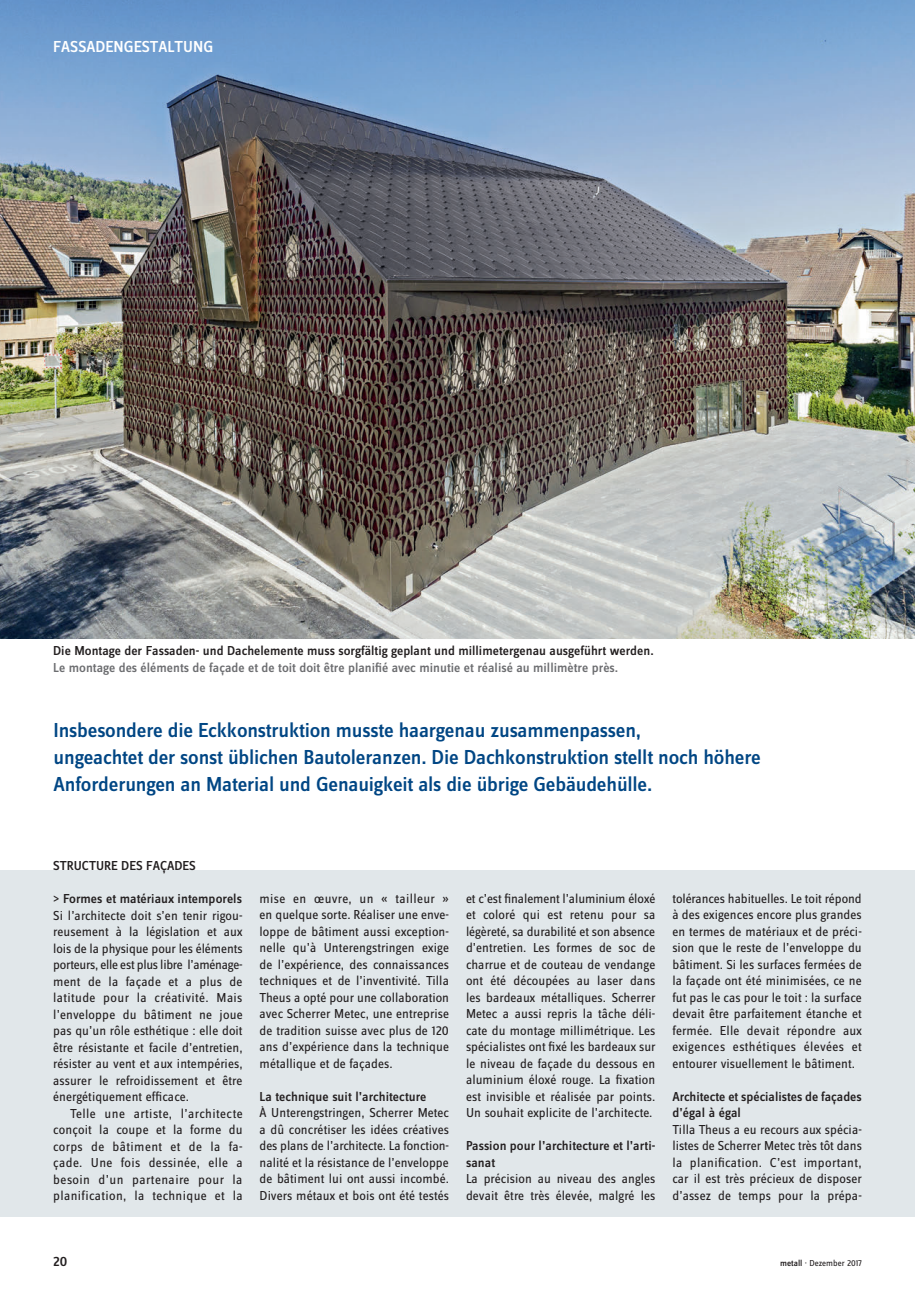
<style>
.page{position:relative;width:915px;height:1293px;background:#fff}
.page>*{position:absolute;margin:0;border:0;box-sizing:border-box;transform-origin:0 0}
.DE_Grundtext_o_EZ{font:500 21px "Zine Sans Dis";letter-spacing:-.01em;color:#004684}
.DE_rubrik_11{font:500 16.5px "Zine Sans Dis";color:#fff}
.t1{font:500 14.25px "Zine Sans Dis";color:#231f20}
.FR_Grundtext_ohne_EZ{font:13.5px/16.5px "Zine Sans Dis";letter-spacing:.005em;color:#231f20;text-align:justify}
.FR_Grundtext_ohne_EZ-2{font:500 13.5px/16.5px "Zine Sans Dis";letter-spacing:.005em;color:#231f20}
.DE_Legende_9__medium{font:500 13.5px "Zine Sans Dis";color:#231f20}
.DE_Legende_9__medium-2{font:500 13.5px "Zine Sans Dis";color:#6c6d70}
.FR_rubrik_9__med{font:500 13.5px "Zine Sans Dis";color:#231f20}
.t2{font:9px "Zine Sans Dis";color:#231f20}
.s1{font-weight:400}
.s2{font-weight:500}
</style>
<div class="page">
<div style="left:0;top:870px;width:914px;height:346px;background:#e1e7ea"></div>
<img style="left:0;top:0;width:914px;height:639px">
<p class="DE_rubrik_11" style="left:53px;top:39px;width:162px">FASSADENGESTALTUNG</p>
<p class="DE_Legende_9__medium" style="left:53px;top:644px;width:602px">Die Montage der Fassaden- und Dachelemente muss sorgfältig geplant und millimetergenau ausgeführt werden.</p>
<p class="DE_Legende_9__medium-2" style="left:53px;top:661px;width:566px">Le montage des éléments de façade et de toit doit être planifié avec minutie et réalisé au millimètre près.</p>
<p class="DE_Grundtext_o_EZ" style="left:54px;top:719px;width:588px">Insbesondere die Eckkonstruktion musste haargenau zusammenpassen,</p>
<p class="DE_Grundtext_o_EZ" style="left:54px;top:746px;width:708px">ungeachtet der sonst üblichen Bautoleranzen. Die Dachkonstruktion stellt noch höhere</p>
<p class="DE_Grundtext_o_EZ" style="left:54px;top:773px;width:600px">Anforderungen an Material und Genauigkeit als die übrige Gebäudehülle.</p>
<p class="FR_rubrik_9__med" style="left:53px;top:859px;width:144px">STRUCTURE DES FAÇADES</p>
<p class="FR_Grundtext_ohne_EZ-2" style="left:53px;top:891px;width:190px"><span class="s1">&gt;</span> Formes et matériaux intemporels</p>
<p class="FR_Grundtext_ohne_EZ" style="left:53px;top:907px;width:191px">Si l’architecte doit s’en tenir rigou&shy;reusement à la législation et aux lois de la physique pour les éléments porteurs, elle est plus libre l’aménage&shy;ment de la façade et a plus de latitude pour la créativité. Mais l’enveloppe du bâtiment ne joue pas qu’un rôle esthétique : elle doit être résistante et facile d’entretien, résister au vent et aux intempéries, assurer le refroidissement et être énergétiquement efficace.</p>
<p class="FR_Grundtext_ohne_EZ" style="left:53px;top:1105px;width:191px;text-indent:17px">Telle une artiste, l’architecte conçoit la coupe et la forme du corps de bâtiment et de la fa&shy;çade. Une fois dessinée, elle a besoin d’un partenaire pour la planification, la technique et la</p>
<p class="FR_Grundtext_ohne_EZ" style="left:259px;top:891px;width:191px">mise en œuvre, un « tailleur » en quelque sorte. Réaliser une enve&shy;loppe de bâtiment aussi exception&shy;nelle qu’à Unterengstringen exige de l’expérience, des connaissances techniques et de l’inventivité. Tilla Theus a opté pour une collaboration avec Scherrer Metec, une entreprise de tradition suisse avec plus de 120 ans d’expérience dans la technique métallique et de façades.</p>
<p class="FR_Grundtext_ohne_EZ-2" style="left:259px;top:1089px;width:168px">La technique suit l’architecture</p>
<p class="FR_Grundtext_ohne_EZ" style="left:259px;top:1105px;width:191px">À Unterengstringen, Scherrer Metec a dû concrétiser les idées créatives des plans de l’architecte. La fonction&shy;nalité et la résistance de l’enveloppe de bâtiment lui ont aussi incombé.<br>Divers métaux et bois ont été testés</p>
<p class="FR_Grundtext_ohne_EZ" style="left:466px;top:891px;width:191px">et c’est finalement l’aluminium éloxé et coloré qui est retenu pour sa légèreté, sa durabilité et son absence d’entretien. Les formes de soc de charrue et de couteau de vendange ont été découpées au laser dans les bardeaux métalliques. Scherrer Metec a aussi repris la tâche déli&shy;cate du montage millimétrique. Les spécialistes ont fixé les bardeaux sur le niveau de façade du dessous en aluminium éloxé rouge. La fixation est invisible et réalisée par points.<br>Un souhait explicite de l’architecte.</p>
<p class="FR_Grundtext_ohne_EZ-2" style="left:466px;top:1138px;width:191px">Passion pour l’architecture et l’arti&shy;sanat</p>
<p class="FR_Grundtext_ohne_EZ" style="left:466px;top:1171px;width:191px">La précision au niveau des angles devait être très élevée, malgré les</p>
<p class="FR_Grundtext_ohne_EZ" style="left:672px;top:890px;width:191px">tolérances habituelles. Le toit répond à des exigences encore plus grandes en termes de matériaux et de préci&shy;sion que le reste de l’enveloppe du bâtiment. Si les surfaces fermées de la façade ont été minimisées, ce ne fut pas le cas pour le toit : la surface devait être parfaitement étanche et fermée. Elle devait répondre aux exigences esthétiques élevées et entourer visuellement le bâtiment.</p>
<p class="FR_Grundtext_ohne_EZ-2" style="left:672px;top:1088px;width:191px">Architecte et spécialistes de façades d’égal à égal</p>
<p class="FR_Grundtext_ohne_EZ" style="left:672px;top:1121px;width:191px">Tilla Theus a eu recours aux spécia&shy;listes de Scherrer Metec très tôt dans la planification. C’est important, car il est très précieux de disposer d’assez de temps pour la prépa-</p>
<p class="t1" style="left:53px;top:1254px;width:16px">20</p>
<p class="t2" style="left:779px;top:1259px;width:83px"><span class="s2">metall</span> · Dezember 2017</p>
</div>
